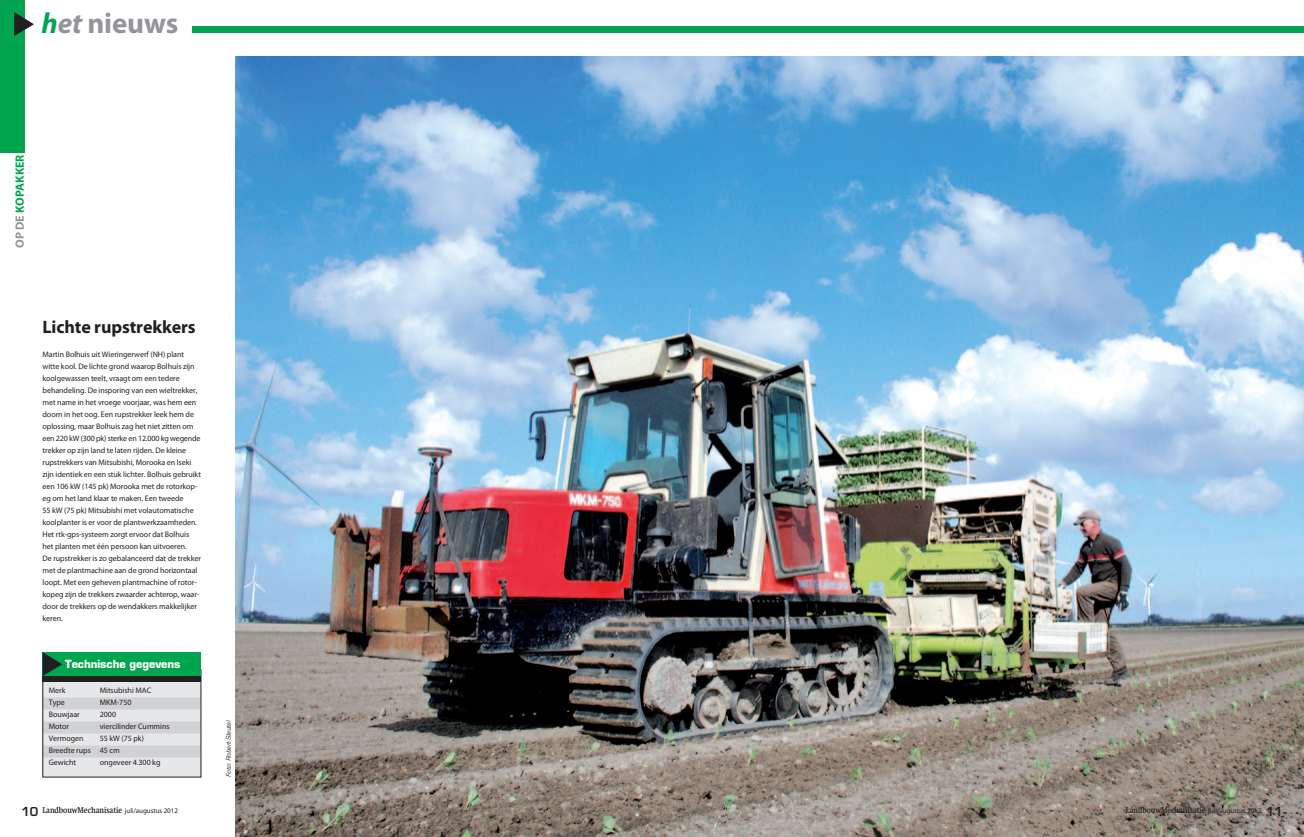
<style>
.page{position:relative;width:1304px;height:837px;background:#fff}
.page>*{position:absolute;margin:0;border:0;box-sizing:border-box;transform-origin:0 0}
.t1{font:700 29px "Myriad Pro";letter-spacing:-.005em;color:#939598}
.t2{font:700 18px "Myriad Pro";letter-spacing:-.005em;color:#231f20}
.t3{font:700 12px "Myriad Pro";letter-spacing:-.005em;color:#00a54f}
.t4{font:700 11px "Eurostile LT Std";letter-spacing:-.005em;color:#fff}
.t5{font:700 8.4px "Swift";letter-spacing:-.005em;color:#231f20;scale:.83 1}
.t6{font:8px/12px "Myriad Pro";letter-spacing:-.005em;color:#231f20}
.t7{font:italic 6px "Eurostile LT Std";color:#231f20}
.s1{font-style:italic;color:#00a54f}
.s2{font-style:italic}
.s3{color:#939598}
.s4{font-family:"Eurostile LT Std";font-weight:600;font-size:12px}
.s5{font-family:"Myriad Pro";font-weight:400;font-size:7px}
</style>
<div class="page">
<div style="left:0;top:0;width:24px;height:153px;background:#00a54f"></div>
<div style="left:193px;top:27px;width:459px;height:6px;background:#00a54f"></div>
<svg style="left:14px;top:12px;width:20px;height:24px"></svg>
<div style="left:652px;top:27px;width:652px;height:6px;background:#00a54f"></div>
<img style="left:235px;top:57px;width:1069px;height:779px">
<div style="left:43px;top:669px;width:158px;height:107px;background:#e6e7e9"></div>
<div style="left:43px;top:697px;width:158px;height:12px;background:#d1d2d4"></div>
<div style="left:43px;top:721px;width:158px;height:12px;background:#d1d2d4"></div>
<div style="left:43px;top:745px;width:158px;height:12px;background:#d1d2d4"></div>
<div style="left:43px;top:651px;width:158px;height:24px;background:#00a54f"></div>
<div style="left:43px;top:675px;width:158px;height:6px;background:#231f20"></div>
<svg style="left:43px;top:651px;width:19px;height:25px"></svg>
<h1 class="t1" style="left:42px;top:4px;width:138px"><span class="s1">h</span><span class="s2">et</span> nieuws</h1>
<h3 class="t3" style="left:12px;top:248px;width:95px;rotate:-90deg"><span class="s3">op de</span> kopakker</h3>
<h2 class="t2" style="left:43px;top:315px;width:155px">Lichte rupstrekkers</h2>
<p class="t6" style="left:43px;top:348px;width:160px">Martin Bolhuis uit Wieringerwerf (NH) plant witte kool. De lichte grond waarop Bolhuis zijn koolgewassen teelt, vraagt om een tedere behandeling. De insporing van een wieltrekker, met name in het vroege voorjaar, was hem een doorn in het oog. Een rupstrekker leek hem de oplossing, maar Bolhuis zag het niet zitten om een 220 kW (300 pk) sterke en 12.000 kg wegende trekker op zijn land te laten rijden. De kleine rupstrekkers van Mitsubishi, Morooka en Iseki zijn identiek en een stuk lichter. Bolhuis gebruikt een 106 kW (145 pk) Morooka met de rotorkop&shy;eg om het land klaar te maken. Een tweede<br>55 kW (75 pk) Mitsubishi met volautomatische koolplanter is er voor de plantwerkzaamheden.<br>Het rtk-gps-systeem zorgt ervoor dat Bolhuis het planten met één persoon kan uitvoeren.<br>De rupstrekker is zo gebalanceerd dat de trekker met de plantmachine aan de grond horizontaal loopt. Met een geheven plantmachine of rotor&shy;kopeg zijn de trekkers zwaarder achterop, waar&shy;door de trekkers op de wendakkers makkelijker keren.</p>
<h3 class="t4" style="left:65px;top:657px;width:117px">Technische gegevens</h3>
<p class="t6" style="left:49px;top:684px;width:18px">Merk</p>
<p class="t6" style="left:100px;top:684px;width:53px">Mitsubishi MAC</p>
<p class="t6" style="left:49px;top:696px;width:18px">Type</p>
<p class="t6" style="left:100px;top:696px;width:33px">MKM-750</p>
<p class="t6" style="left:49px;top:708px;width:33px">Bouwjaar</p>
<p class="t6" style="left:100px;top:708px;width:18px">2000</p>
<p class="t6" style="left:49px;top:720px;width:22px">Motor</p>
<p class="t6" style="left:100px;top:720px;width:71px">viercilinder Cummins</p>
<p class="t6" style="left:49px;top:732px;width:36px">Vermogen</p>
<p class="t6" style="left:49px;top:732px;width:97px;text-indent:51px">55 kW (75 pk)<br>Breedte rups 45 cm<br>Gewicht</p>
<p class="t6" style="left:100px;top:756px;width:62px">ongeveer 4.300 kg</p>
<p class="t7" style="left:225px;top:776px;width:58px;rotate:-90deg">Foto: Robert Sleutel</p>
<p class="t5" style="left:21px;top:805px;width:190px"><span class="s4">10</span> LandbouwMechanisatie <span class="s5">juli/augustus 2012</span></p>
<p class="t5" style="left:1126px;top:805px;width:190px">LandbouwMechanisatie <span class="s5">juli/augustus 2012</span> <span class="s4">11</span></p>
</div>
